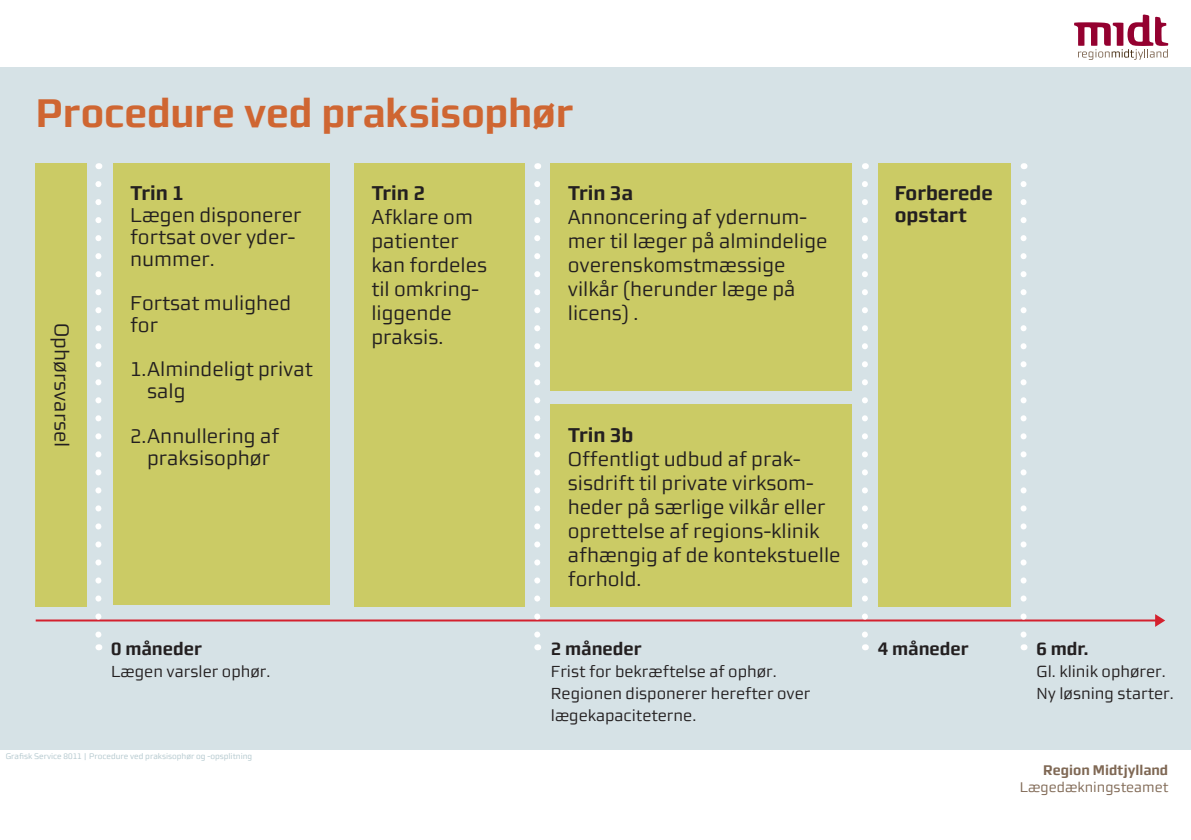
<style>
.page{position:relative;width:1191px;height:840px;background:#fff}
.page>*{position:absolute;margin:0;border:0;box-sizing:border-box;transform-origin:0 0}
.rubrik_forside{font:700 40px "midtsans";letter-spacing:-.005em;color:#cf6632}
.t1{font:20px/24px "midtsans";color:#231f20}
.t2{font:700 20px/22px "midtsans";color:#231f20}
.t3{font:700 18px "midtsans";color:#231f20}
.t4{font:16px/22px "midtsans";color:#231f20}
.Afsender_2__linje{font:14px "midtsans";color:#7f6854}
.Afsender_1__linje{font:700 14px "midtsans";color:#7f6854}
.bt{font:8px "midtsans";color:#b2c7cd}
</style>
<div class="page">
<div style="left:0;top:67px;width:1191px;height:682px;background:#d6e2e6"></div>
<div style="left:113px;top:163px;width:217px;height:441px;background:#cbcb65"></div>
<div style="left:36px;top:163px;width:51px;height:443px;background:#cbcb65"></div>
<div style="left:354px;top:163px;width:170px;height:443px;background:#cbcb65"></div>
<div style="left:878px;top:163px;width:132px;height:443px;background:#cbcb65"></div>
<div style="left:551px;top:163px;width:301px;height:227px;background:#cbcb65"></div>
<div style="left:551px;top:405px;width:301px;height:201px;background:#cbcb65"></div>
<hr style="left:36px;top:619px;width:1122px;height:2px;background:#d4212e">
<svg style="left:95px;top:184px;width:6px;height:454px"></svg>
<svg style="left:534px;top:184px;width:6px;height:454px"></svg>
<svg style="left:862px;top:184px;width:6px;height:454px"></svg>
<svg style="left:1020px;top:184px;width:6px;height:454px"></svg>
<svg style="left:1155px;top:614px;width:10px;height:12px"></svg>
<svg style="left:1074px;top:14px;width:94px;height:46px"></svg>
<p class="rubrik_forside" style="left:36px;top:89px;width:539px">Procedure ved praksisophør</p>
<p class="t1" style="left:74px;top:322px;width:126px;rotate:90deg">Ophørsvarsel</p>
<p class="t2" style="left:130px;top:182px;width:55px">Trin 1</p>
<p class="t1" style="left:130px;top:204px;width:173px;line-height:22px">Lægen disponerer fortsat over yder&shy;nummer.</p>
<p class="t1" style="left:130px;top:292px;width:163px;line-height:22px">Fortsat mulighed for</p>
<p class="t1" style="left:147px;top:358px;width:167px;line-height:22px;text-indent:-17px">1.Almindeligt privat salg</p>
<p class="t1" style="left:130px;top:424px;width:150px;line-height:22px;text-align:center">2.Annullering af praksisophør</p>
<p class="t2" style="left:371px;top:182px;width:55px">Trin 2</p>
<p class="t1" style="left:371px;top:205px;width:117px">Afklare om patienter kan fordeles til omkring&shy;liggende praksis.</p>
<p class="t3" style="left:111px;top:637px;width:92px">0 måneder</p>
<p class="t4" style="left:111px;top:660px;width:161px">Lægen varsler ophør.</p>
<p class="bt" style="left:6px;top:751px;width:248px">Grafisk Service 8011 | Procedure ved praksisophør og -opsplitning</p>
<p class="t2" style="left:568px;top:182px;width:67px">Trin 3a</p>
<p class="t1" style="left:568px;top:205px;width:261px">Annoncering af ydernum&shy;mer til læger på almindelige overenskomstmæssige vilkår (herunder læge på licens) .</p>
<p class="t2" style="left:568px;top:423px;width:67px">Trin 3b</p>
<p class="t1" style="left:568px;top:447px;width:274px">Offentligt udbud af prak&shy;sisdrift til private virksom&shy;heder på særlige vilkår eller oprettelse af regions-klinik afhængig af de kontekstuelle forhold.</p>
<p class="t3" style="left:551px;top:637px;width:92px">2 måneder</p>
<p class="t4" style="left:551px;top:660px;width:227px">Frist for bekræftelse af ophør.</p>
<p class="t4" style="left:551px;top:682px;width:261px">Regionen disponerer herefter over lægekapaciteterne.</p>
<p class="t2" style="left:895px;top:182px;width:100px">Forberede opstart</p>
<p class="t3" style="left:878px;top:637px;width:92px">4 måneder</p>
<p class="t3" style="left:1036px;top:637px;width:54px">6 mdr.</p>
<p class="t4" style="left:1036px;top:660px;width:131px">Gl. klinik ophører.</p>
<p class="t4" style="left:1036px;top:682px;width:139px">Ny løsning starter.</p>
<p class="Afsender_1__linje" style="left:1043px;top:761px;width:127px">Region Midtjylland</p>
<p class="Afsender_2__linje" style="left:1019px;top:778px;width:150px">Lægedækningsteamet</p>
</div>
